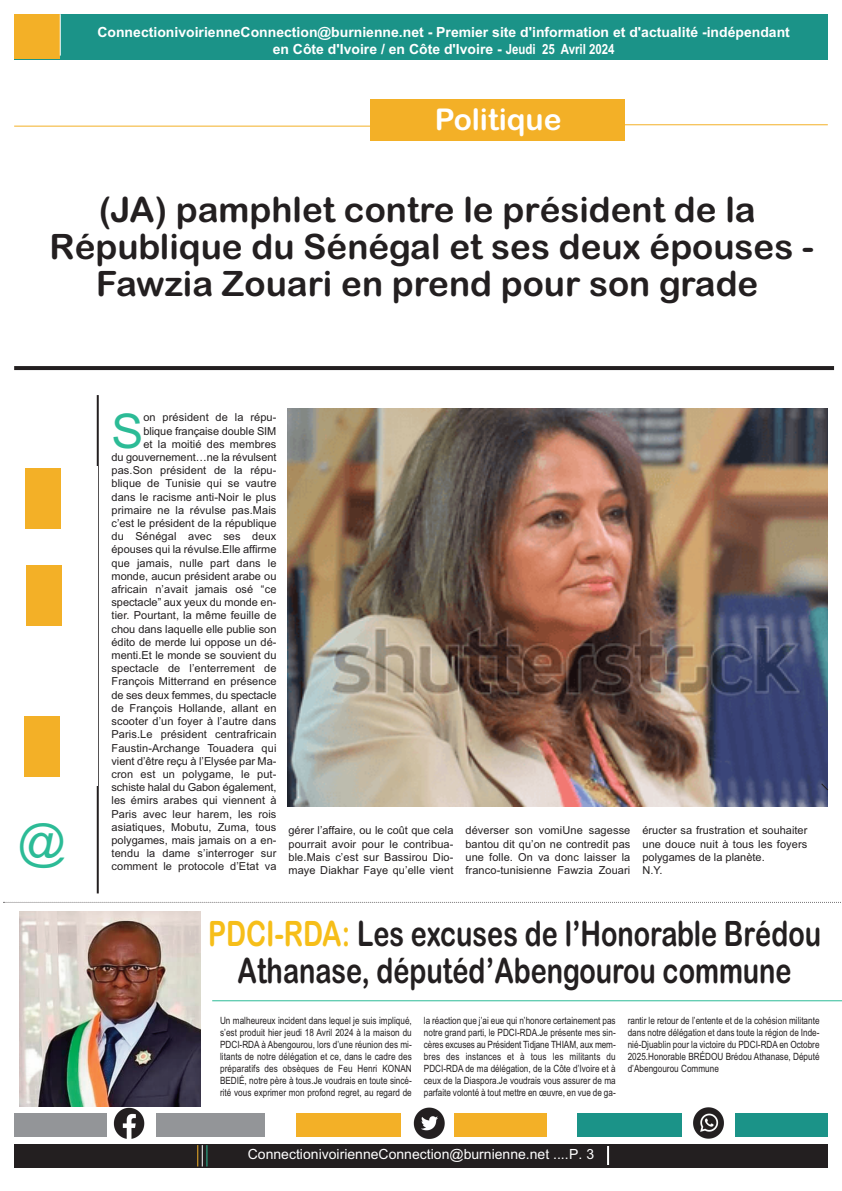
<style>
.page{position:relative;width:842px;height:1191px;background:#fff}
.page>*{position:absolute;margin:0;border:0;box-sizing:border-box;transform-origin:0 0}
.t1{font:48px "Arial";color:#2cbb96}
.t2{font:47.8px "Arial";color:#2cbb96}
.t3{font:35px/37px "Arial Rounded MT Bold";color:#231f20;text-align:center}
.t4{font:35px/37px "Arial Rounded MT Bold";color:#231f20;text-align:center;scale:.77 1}
.t5{font:30px "Arial Rounded MT Bold";color:#fff}
.t6{font:700 14px/16.8px "Arial";color:#fff;text-align:center}
.t7{font:14px "Arial";color:#fff}
.t8{font:11px/13.2px "Arial";letter-spacing:.01em;color:#231f20;text-align:justify}
.t9{font:10px/12px "Arial Narrow";color:#231f20;text-align:justify}
.s1{font-family:"Arial Narrow"}
.s2{color:#f6be19}
</style>
<div class="page">
<div style="left:14px;top:14px;width:814px;height:46px;background:#1b9388"></div>
<div style="left:14px;top:14px;width:46px;height:45px;background:#f3b027"></div>
<hr style="left:14px;top:126px;width:360px;height:1px;background:#f3b027">
<hr style="left:408px;top:124px;width:420px;height:1px;background:#f3b027">
<img style="left:288px;top:408px;width:540px;height:398px">
<hr style="left:60px;top:14px;width:1px;height:42px;background:#fff">
<div style="left:14px;top:1113px;width:251px;height:23px;background:#939598"></div>
<div style="left:296px;top:1113px;width:250px;height:23px;background:#f3b027"></div>
<div style="left:577px;top:1113px;width:251px;height:23px;background:#1b9388"></div>
<div style="left:14px;top:1144px;width:814px;height:23px;background:#231f20"></div>
<img style="left:107px;top:1106px;width:49px;height:33px">
<img style="left:401px;top:1107px;width:52px;height:32px">
<img style="left:683px;top:1107px;width:52px;height:32px">
<svg style="left:197px;top:1145px;width:10px;height:21px"></svg>
<svg style="left:607px;top:1146px;width:2px;height:19px"></svg>
<div style="left:370px;top:100px;width:255px;height:41px;background:#f3b027"></div>
<hr style="left:97px;top:395px;width:2px;height:498px;background:#231f20">
<svg style="left:14px;top:366px;width:820px;height:4px;background:#262223"></svg>
<div style="left:24px;top:466px;width:74px;height:319px;background:#fff"></div>
<svg style="left:820px;top:782px;width:8px;height:9px"></svg>
<div style="left:25px;top:468px;width:35px;height:61px;background:#f3b027"></div>
<div style="left:26px;top:565px;width:35px;height:60px;background:#f3b027"></div>
<div style="left:24px;top:716px;width:36px;height:60px;background:#f3b027"></div>
<svg style="left:4px;top:902px;width:837px;height:1px"></svg>
<img style="left:20px;top:911px;width:180px;height:195px">
<hr style="left:212px;top:1000px;width:630px;height:1px;background:#2cbb96">
<p class="t6" style="left:97px;top:24px;width:694px">ConnectionivoirienneConnection@burnienne.net - Premier site d'information et d'actualité -indépendant en Côte d'Ivoire / en Côte d'Ivoire - <span class="s1">Jeudi 25 Avril 2024</span></p>
<h3 class="t5" style="left:435px;top:102px;width:128px">Politique</h3>
<h3 class="t3" style="left:49px;top:191px;width:766px">(JA) pamphlet contre le président de la<br>République du Sénégal et ses deux épouses -<br>Fawzia Zouari en prend pour son grade</h3>
<h1 class="t1" style="left:18px;top:813px;width:50px">@</h1>
<h2 class="t2" style="left:112px;top:403px;width:33px">S</h2>
<p class="t8" style="left:112px;top:411px;width:166px;text-align:right">on président de la répu-<br>blique française double SIM<br>et la moitié des membres<br>du gouvernement…ne la révulsent pas.Son président de la répu&shy;blique de Tunisie qui se vautre dans le racisme anti-Noir le plus primaire ne la révulse pas.Mais c’est le président de la république du Sénégal avec ses deux épouses qui la révulse.Elle affirme que jamais, nulle part dans le monde, aucun président arabe ou africain n’avait jamais osé “ce spectacle” aux yeux du monde en&shy;tier. Pourtant, la même feuille de chou dans laquelle elle publie son édito de merde lui oppose un dé&shy;menti.Et le monde se souvient du spectacle de l’enterrement de<br>François Mitterrand en présence de ses deux femmes, du spectacle de François Hollande, allant en scooter d’un foyer à l’autre dans<br>Paris.Le président centrafricain<br>Faustin-Archange Touadera qui vient d’être reçu à l’Elysée par Ma&shy;cron est un polygame, le put&shy;schiste halal du Gabon également, les émirs arabes qui viennent à<br>Paris avec leur harem, les rois asiatiques, Mobutu, Zuma, tous polygames, mais jamais on a en&shy;tendu la dame s’interroger sur comment le protocole d’Etat va</p>
<p class="t8" style="left:288px;top:824px;width:166px">gérer l’affaire, ou le coût que cela pourrait avoir pour le contribua&shy;ble.Mais c’est sur Bassirou Dio&shy;maye Diakhar Faye qu’elle vient</p>
<p class="t8" style="left:465px;top:824px;width:166px">déverser son vomiUne sagesse bantou dit qu’on ne contredit pas une folle. On va donc laisser la franco-tunisienne Fawzia Zouari</p>
<p class="t8" style="left:642px;top:824px;width:166px;text-align:left">éructer sa frustration et souhaiter une douce nuit à tous les foyers polygames de la planète.<br>N.Y.</p>
<h3 class="t4" style="left:208px;top:915px;width:798px"><span class="s2">PDCI-RDA:</span> Les excuses de l’Honorable Brédou<br>Athanase, députéd’Abengourou commune</h3>
<p class="t9" style="left:220px;top:1014px;width:193px">Un malheureux incident dans lequel je suis impliqué, s’est produit hier jeudi 18 Avril 2024 à la maison du PDCI-RDA à Abengourou, lors d’une réunion des mi&shy;litants de notre délégation et ce, dans le cadre des préparatifs des obsèques de Feu Henri KONAN BEDIÉ, notre père à tous.Je voudrais en toute sincé&shy;rité vous exprimer mon profond regret, au regard de</p>
<p class="t9" style="left:424px;top:1014px;width:193px">la réaction que j’ai eue qui n’honore certainement pas notre grand parti, le PDCI-RDA.Je présente mes sin&shy;cères excuses au Président Tidjane THIAM, aux mem&shy;bres des instances et à tous les militants du PDCI-RDA de ma délégation, de la Côte d’Ivoire et à ceux de la Diaspora.Je voudrais vous assurer de ma parfaite volonté à tout mettre en œuvre, en vue de ga-</p>
<p class="t9" style="left:628px;top:1014px;width:193px">rantir le retour de l’entente et de la cohésion militante dans notre délégation et dans toute la région de Inde&shy;nié-Djuablin pour la victoire du PDCI-RDA en Octobre 2025.Honorable BRÉDOU Brédou Athanase, Député d’Abengourou Commune</p>
<p class="t7" style="left:248px;top:1146px;width:348px">ConnectionivoirienneConnection@burnienne.net ....P. 3</p>
</div>
